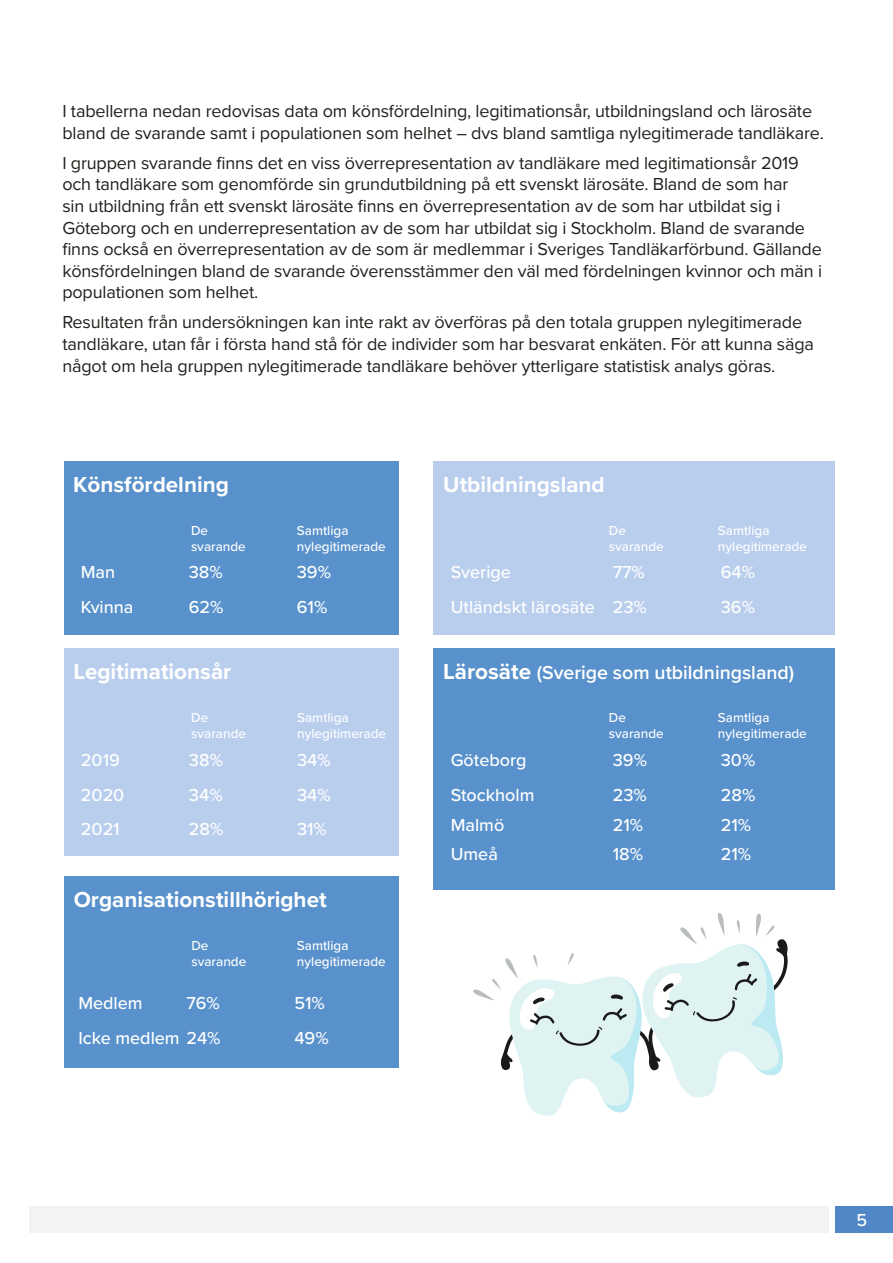
<style>
.page{position:relative;width:893px;height:1263px;background:#fff}
.page>*{position:absolute;margin:0;border:0;box-sizing:border-box;transform-origin:0 0}
.t1{font:700 22.5px "Proxima Nova";color:#fff}
.t2{font:600 19.5px "Proxima Nova";color:#fff}
.t3{font:18px/21.6px "Proxima Nova";letter-spacing:-.01em;color:#21201c}
.t4{font:500 18px "Proxima Nova";color:#fff}
.t5{font:500 13.5px/16.2px "Proxima Nova";color:#fff}
.s1{font-weight:700;font-size:22.5px}
</style>
<div class="page">
<div style="left:835px;top:1206px;width:58px;height:27px;background:#5187c6"></div>
<div style="left:30px;top:1206px;width:799px;height:27px;background:#f3f3f3"></div>
<div style="left:64px;top:461px;width:335px;height:46px;background:#5891cb"></div>
<div style="left:64px;top:507px;width:335px;height:128px;background:#5891cb"></div>
<div style="left:434px;top:461px;width:401px;height:46px;background:#b9ceed"></div>
<div style="left:434px;top:507px;width:401px;height:128px;background:#b9ceed"></div>
<div style="left:64px;top:648px;width:335px;height:47px;background:#b9ceed"></div>
<div style="left:64px;top:695px;width:335px;height:160px;background:#b9ceed"></div>
<div style="left:64px;top:876px;width:335px;height:46px;background:#5891cb"></div>
<div style="left:64px;top:922px;width:335px;height:146px;background:#5891cb"></div>
<div style="left:434px;top:648px;width:401px;height:47px;background:#5891cb"></div>
<div style="left:434px;top:695px;width:401px;height:194px;background:#5891cb"></div>
<svg style="left:473px;top:912px;width:315px;height:204px"></svg>
<p class="t3" style="left:62px;top:99px;width:763px">I tabellerna nedan redovisas data om könsfördelning, legitimationsår, utbildningsland och lärosäte bland de svarande samt i populationen som helhet – dvs bland samtliga nylegitimerade tandläkare.</p>
<p class="t3" style="left:62px;top:151px;width:761px">I gruppen svarande finns det en viss överrepresentation av tandläkare med legitimationsår 2019 och tandläkare som genomförde sin grundutbildning på ett svenskt lärosäte. Bland de som har<br>sin utbildning från ett svenskt lärosäte finns en överrepresentation av de som har utbildat sig i Göteborg och en underrepresentation av de som har utbildat sig i Stockholm. Bland de svarande finns också en överrepresentation av de som är medlemmar i Sveriges Tandläkarförbund. Gällande könsfördelningen bland de svarande överensstämmer den väl med fördelningen kvinnor och män i populationen som helhet.</p>
<p class="t3" style="left:62px;top:311px;width:753px">Resultaten från undersökningen kan inte rakt av överföras på den totala gruppen nylegitimerade tandläkare, utan får i första hand stå för de individer som har besvarat enkäten. För att kunna säga något om hela gruppen nylegitimerade tandläkare behöver ytterligare statistisk analys göras.</p>
<p class="t1" style="left:73px;top:468px;width:157px">Könsfördelning</p>
<p class="t1" style="left:443px;top:468px;width:163px">Utbildningsland</p>
<p class="t5" style="left:191px;top:521px;width:56px">De svarande</p>
<p class="t5" style="left:297px;top:521px;width:90px">Samtliga nylegitimerade</p>
<p class="t5" style="left:609px;top:521px;width:56px">De svarande</p>
<p class="t5" style="left:718px;top:521px;width:90px">Samtliga nylegitimerade</p>
<p class="t4" style="left:81px;top:559px;width:36px">Man</p>
<p class="t4" style="left:189px;top:559px;width:36px">38%</p>
<p class="t4" style="left:297px;top:559px;width:36px">39%</p>
<p class="t4" style="left:81px;top:594px;width:54px">Kvinna</p>
<p class="t4" style="left:189px;top:594px;width:36px">62%</p>
<p class="t4" style="left:297px;top:594px;width:32px">61%</p>
<p class="t4" style="left:451px;top:559px;width:62px">Sverige</p>
<p class="t4" style="left:613px;top:559px;width:34px">77%</p>
<p class="t4" style="left:721px;top:559px;width:36px">64%</p>
<p class="t4" style="left:451px;top:594px;width:198px">Utländskt lärosäte 23%</p>
<p class="t4" style="left:721px;top:594px;width:36px">36%</p>
<p class="t1" style="left:74px;top:655px;width:159px">Legitimationsår</p>
<p class="t2" style="left:443px;top:658px;width:352px"><span class="s1">Lärosäte</span> (Sverige som utbildningsland)</p>
<p class="t5" style="left:191px;top:708px;width:56px">De svarande</p>
<p class="t5" style="left:297px;top:708px;width:90px">Samtliga nylegitimerade</p>
<p class="t5" style="left:609px;top:708px;width:56px">De svarande</p>
<p class="t5" style="left:718px;top:708px;width:90px">Samtliga nylegitimerade</p>
<p class="t4" style="left:81px;top:746px;width:40px">2019</p>
<p class="t4" style="left:189px;top:746px;width:36px">38%</p>
<p class="t4" style="left:297px;top:746px;width:35px">34%</p>
<p class="t4" style="left:81px;top:781px;width:45px">2020</p>
<p class="t4" style="left:189px;top:781px;width:35px">34%</p>
<p class="t4" style="left:297px;top:781px;width:35px">34%</p>
<p class="t4" style="left:451px;top:746px;width:77px">Göteborg</p>
<p class="t4" style="left:613px;top:746px;width:36px">39%</p>
<p class="t4" style="left:721px;top:746px;width:36px">30%</p>
<p class="t4" style="left:451px;top:781px;width:85px">Stockholm</p>
<p class="t4" style="left:613px;top:781px;width:36px">23%</p>
<p class="t4" style="left:721px;top:781px;width:36px">28%</p>
<p class="t4" style="left:81px;top:816px;width:40px">2021</p>
<p class="t4" style="left:189px;top:816px;width:36px">28%</p>
<p class="t4" style="left:297px;top:816px;width:31px">31%</p>
<p class="t4" style="left:451px;top:811px;width:55px">Malmö</p>
<p class="t4" style="left:613px;top:811px;width:32px">21%</p>
<p class="t4" style="left:721px;top:811px;width:32px">21%</p>
<p class="t4" style="left:451px;top:840px;width:49px">Umeå</p>
<p class="t4" style="left:613px;top:840px;width:32px">18%</p>
<p class="t4" style="left:721px;top:840px;width:32px">21%</p>
<p class="t1" style="left:74px;top:883px;width:255px">Organisationstillhörighet</p>
<p class="t5" style="left:191px;top:936px;width:56px">De svarande</p>
<p class="t5" style="left:297px;top:936px;width:90px">Samtliga nylegitimerade</p>
<p class="t4" style="left:78px;top:990px;width:66px">Medlem</p>
<p class="t4" style="left:186px;top:990px;width:35px">76%</p>
<p class="t4" style="left:294px;top:990px;width:32px">51%</p>
<p class="t4" style="left:78px;top:1025px;width:144px">Icke medlem 24%</p>
<p class="t4" style="left:294px;top:1025px;width:36px">49%</p>
<p class="t4" style="left:856px;top:1207px;width:12px">5</p>
</div>
